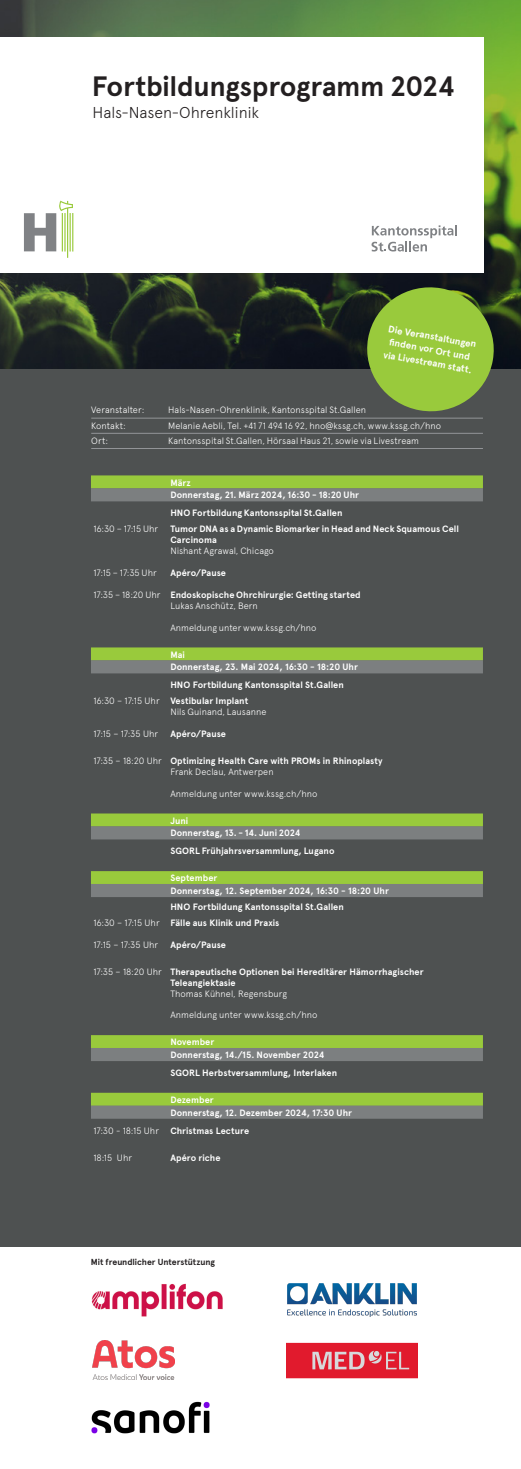
<style>
.page{position:relative;width:521px;height:1469px;background:#fff}
.page>*{position:absolute;margin:0;border:0;box-sizing:border-box;transform-origin:0 0}
.t1{font:700 28px "Apercu";letter-spacing:-.015em;color:#231f20}
.t2{font:300 15.75px "Apercu";letter-spacing:-.005em;color:#231f20}
.t3{font:700 9.62px/13.1px "Apercu";color:#fff;text-align:center}
.veranstaltungen_book{font:700 9.19px/17.9px "Apercu";letter-spacing:.005em;color:#fff}
.veranstaltungen_book-2{font:300 9.19px "Apercu";color:#fff}
.t4{font:700 8.75px "Apercu";letter-spacing:-.005em;color:#231f20}
.s1{font-weight:300}
</style>
<div class="page">
<div style="left:0;top:0;width:521px;height:1246px;background:#4e5151"></div>
<img style="left:0;top:0;width:521px;height:368px">
<div style="left:91px;top:475px;width:392px;height:13px;background:#99ca3c"></div>
<div style="left:91px;top:488px;width:392px;height:13px;background:#7c7f80"></div>
<div style="left:91px;top:647px;width:392px;height:13px;background:#99ca3c"></div>
<div style="left:91px;top:660px;width:392px;height:13px;background:#7c7f80"></div>
<div style="left:91px;top:813px;width:392px;height:13px;background:#99ca3c"></div>
<div style="left:91px;top:826px;width:392px;height:13px;background:#7c7f80"></div>
<div style="left:91px;top:871px;width:392px;height:13px;background:#99ca3c"></div>
<div style="left:91px;top:884px;width:392px;height:13px;background:#7c7f80"></div>
<div style="left:91px;top:1035px;width:392px;height:13px;background:#99ca3c"></div>
<div style="left:91px;top:1048px;width:392px;height:13px;background:#7c7f80"></div>
<div style="left:91px;top:1092px;width:392px;height:13px;background:#99ca3c"></div>
<div style="left:91px;top:1105px;width:392px;height:13px;background:#7c7f80"></div>
<img style="left:92px;top:1340px;width:83px;height:39px">
<img style="left:91px;top:1283px;width:132px;height:34px">
<img style="left:288px;top:1283px;width:128px;height:33px">
<img style="left:286px;top:1342px;width:132px;height:37px">
<div style="left:0;top:37px;width:484px;height:236px;background:#fff"></div>
<svg style="left:371px;top:225px;width:86px;height:26px"></svg>
<hr style="left:91px;top:418px;width:392px;height:1px;background:#939598">
<hr style="left:91px;top:433px;width:392px;height:1px;background:#939598">
<hr style="left:91px;top:448px;width:392px;height:1px;background:#939598">
<svg style="left:362px;top:282px;width:137px;height:130px;background:#789b38"></svg>
<img style="left:91px;top:1401px;width:119px;height:32px">
<svg style="left:24px;top:201px;width:49px;height:57px"></svg>
<p class="t1" style="left:92px;top:69px;width:365px">Fortbildungsprogramm 2024</p>
<p class="t2" style="left:93px;top:103px;width:168px">Hals-Nasen-Ohrenklinik</p>
<p class="t3" style="left:389px;top:322px;width:91px;rotate:10deg">Die Veranstaltungen fi nden vor Ort und via Livestream statt.</p>
<p class="veranstaltungen_book-2" style="left:91px;top:405px;width:55px">Veranstalter:</p>
<p class="veranstaltungen_book-2" style="left:168px;top:405px;width:199px">Hals-Nasen-Ohrenklinik, Kantonsspital St.Gallen</p>
<p class="veranstaltungen_book-2" style="left:91px;top:420px;width:36px">Kontakt:</p>
<p class="veranstaltungen_book-2" style="left:168px;top:420px;width:274px">Melanie Aebli, Tel. +41 71 494 16 92, hno@kssg.ch, www.kssg.ch/hno</p>
<p class="veranstaltungen_book-2" style="left:91px;top:435px;width:18px">Ort:</p>
<p class="veranstaltungen_book-2" style="left:168px;top:435px;width:252px">Kantonsspital St.Gallen, Hörsaal Haus 21, sowie via Livestream</p>
<p class="veranstaltungen_book" style="left:170px;top:473px;width:22px">März</p>
<p class="veranstaltungen_book" style="left:170px;top:486px;width:190px">Donnerstag, 21. März 2024, 16:30 - 18:20 Uhr<br>HNO Fortbildung Kantonsspital St.Gallen</p>
<p class="veranstaltungen_book-2" style="left:93px;top:523px;width:66px">16:30 – 17:15 Uhr</p>
<p class="veranstaltungen_book" style="left:170px;top:523px;width:295px;line-height:10.9px">Tumor DNA as a Dynamic Biomarker in Head and Neck Squamous Cell -<br>Carcinoma</p>
<p class="veranstaltungen_book-2" style="left:170px;top:545px;width:105px">Nishant Agrawal, Chicago</p>
<p class="veranstaltungen_book-2" style="left:93px;top:567px;width:65px">17:15 – 17:35 Uhr</p>
<p class="veranstaltungen_book" style="left:170px;top:564px;width:57px">Apéro/Pause</p>
<p class="veranstaltungen_book" style="left:93px;top:586px;width:269px"><span class="s1">17:35 – 18:20 Uhr</span> Endoskopische Ohrchirurgie: Getting started</p>
<p class="veranstaltungen_book-2" style="left:170px;top:600px;width:89px">Lukas Anschütz, Bern</p>
<p class="veranstaltungen_book-2" style="left:170px;top:622px;width:148px">Anmeldung unter www.kssg.ch/hno</p>
<p class="veranstaltungen_book" style="left:170px;top:645px;width:16px">Mai</p>
<p class="veranstaltungen_book" style="left:170px;top:658px;width:189px">Donnerstag, 23. Mai 2024, 16:30 - 18:20 Uhr<br>HNO Fortbildung Kantonsspital St.Gallen</p>
<p class="veranstaltungen_book" style="left:93px;top:692px;width:156px"><span class="s1">16:30 – 17:15 Uhr</span> Vestibular Implant</p>
<p class="veranstaltungen_book-2" style="left:170px;top:706px;width:98px">Nils Guinand, Lausanne</p>
<p class="veranstaltungen_book-2" style="left:93px;top:728px;width:66px">17:15 – 17:35 Uhr</p>
<p class="veranstaltungen_book" style="left:170px;top:725px;width:57px">Apéro/Pause</p>
<p class="veranstaltungen_book" style="left:93px;top:752px;width:291px"><span class="s1">17:35 – 18:20 Uhr</span> Optimizing Health Care with PROMs in Rhinoplasty</p>
<p class="veranstaltungen_book-2" style="left:170px;top:766px;width:105px">Frank Declau, Antwerpen</p>
<p class="veranstaltungen_book-2" style="left:170px;top:788px;width:149px">Anmeldung unter www.kssg.ch/hno</p>
<p class="veranstaltungen_book" style="left:170px;top:811px;width:19px">Juni</p>
<p class="veranstaltungen_book" style="left:170px;top:824px;width:166px">Donnerstag, 13. - 14. Juni 2024<br>SGORL Frühjahrsversammlung, Lugano</p>
<p class="veranstaltungen_book" style="left:170px;top:869px;width:49px">September</p>
<p class="veranstaltungen_book" style="left:170px;top:882px;width:220px">Donnerstag, 12. September 2024, 16:30 - 18:20 Uhr</p>
<p class="veranstaltungen_book" style="left:170px;top:898px;width:175px">HNO Fortbildung Kantonsspital St.Gallen</p>
<p class="veranstaltungen_book" style="left:93px;top:913px;width:188px"><span class="s1">16:30 – 17:15 Uhr</span> Fälle aus Klinik und Praxis</p>
<p class="veranstaltungen_book-2" style="left:93px;top:939px;width:66px">17:15 – 17:35 Uhr</p>
<p class="veranstaltungen_book" style="left:170px;top:935px;width:57px">Apéro/Pause</p>
<p class="veranstaltungen_book" style="left:170px;top:966px;width:268px;line-height:10.9px;text-indent:-77px"><span class="s1">17:35 – 18:20 Uhr</span> Therapeutische Optionen bei Hereditärer Hämorrhagischer -<br>Teleangiektasie</p>
<p class="veranstaltungen_book-2" style="left:170px;top:987px;width:118px">Thomas Kühnel, Regensburg</p>
<p class="veranstaltungen_book-2" style="left:170px;top:1009px;width:149px">Anmeldung unter www.kssg.ch/hno</p>
<p class="veranstaltungen_book" style="left:170px;top:1033px;width:45px">November</p>
<p class="veranstaltungen_book" style="left:170px;top:1046px;width:168px">Donnerstag, 14./15. November 2024<br>SGORL Herbstversammlung, Interlaken</p>
<p class="veranstaltungen_book" style="left:170px;top:1090px;width:45px">Dezember</p>
<p class="veranstaltungen_book" style="left:93px;top:1103px;width:260px;text-indent:77px">Donnerstag, 12. Dezember 2024, 17:30 Uhr<br><span class="s1">17:30 - 18:15 Uhr</span> Christmas Lecture</p>
<p class="veranstaltungen_book-2" style="left:93px;top:1151px;width:40px">18:15 Uhr</p>
<p class="veranstaltungen_book" style="left:170px;top:1148px;width:52px">Apéro riche</p>
<p class="t4" style="left:91px;top:1256px;width:126px">Mit freundlicher Unterstützung</p>
</div>
